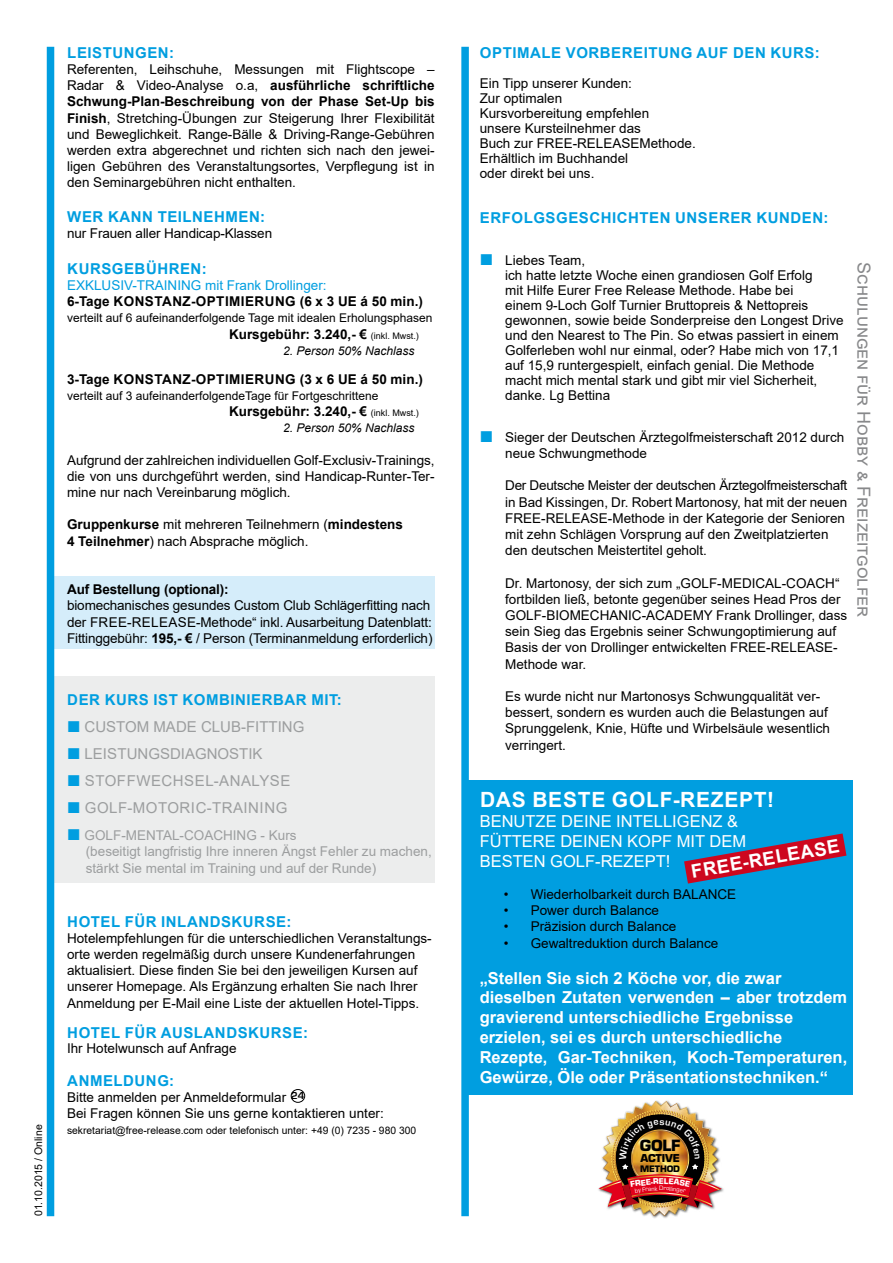
<style>
.page{position:relative;width:893px;height:1263px;background:#fff}
.page>*{position:absolute;margin:0;border:0;box-sizing:border-box;transform-origin:0 0}
.t1{font:700 21px "Arial";letter-spacing:.035em;color:#fff}
.t2{font:700 18.6px "Arial";color:#fff}
.t3{font:18px "Arial";color:#87888a}
.t4{font:16.95px "Eurostile Black DTC";color:#000}
.t5{font:700 16.5px/19.8px "Arial";color:#fff}
.t6{font:16.5px/19.8px "Arial";color:#fff}
.t7{font:700 15px "Arial";letter-spacing:.035em;color:#009ee0}
.t8{font:15px/27px "Arial";letter-spacing:.01em;color:#9c9e9f}
.t9{font:13.5px/16.2px "Arial";color:#000}
.t10{font:13.5px/16.2px "Arial";color:#9c9e9f}
.t11{font:700 13.5px "Arial";color:#000}
.t12{font:700 13.5px "Arial";letter-spacing:.035em;color:#000}
.t13{font:13.5px "Arial";color:#009ee0}
.t14{font:12px "Arial";color:#000}
.t15{font:italic 12px "Arial";color:#000}
.t16{font:12px "Eurostile Black DTC";letter-spacing:-.015em;color:#000}
.t17{font:10.5px "Arial";color:#000}
.t18{font:10.35px "Arial";color:#000}
.t19{font:9.75px "Eurostile Black DTC";letter-spacing:-.015em;color:#000}
.t20{font:6.45px "Eurostile";color:#fff}
.s1{font-weight:700}
.s2{font-weight:400;font-size:9px}
</style>
<div class="page">
<div style="left:54px;top:676px;width:381px;height:207px;background:#eceded"></div>
<div style="left:468px;top:780px;width:385px;height:315px;background:#009ee0"></div>
<div style="left:54px;top:576px;width:381px;height:73px;background:#d5edfa"></div>
<div style="left:291px;top:1089px;width:14px;height:13px;border:1px solid #000;border-radius:50%"></div>
<div style="left:47px;top:47px;width:7px;height:1169px;background:#009ee0"></div>
<div style="left:461px;top:47px;width:8px;height:1169px;background:#009ee0"></div>
<svg style="left:684px;top:833px;width:162px;height:50px"></svg>
<img style="left:599px;top:1101px;width:123px;height:115px">
<p class="t17" style="left:31px;top:1216px;width:93px;rotate:-90deg">01.10.2015 / Online</p>
<p class="t7" style="left:67px;top:42px;width:108px">LEISTUNGEN:</p>
<p class="t9" style="left:67px;top:61px;width:369px;text-align:justify">Referenten, Leihschuhe, Messungen mit Flightscope – Radar &amp; Video-Analyse o.a, <span class="s1">ausführliche schriftliche Schwung-Plan-Beschreibung von der Phase Set-Up bis Finish</span>, Stretching-Übungen zur Steigerung Ihrer Flexibilität und Beweglichkeit. Range-Bälle &amp; Driving-Range-Gebühren werden extra abgerechnet und richten sich nach den jewei&shy;ligen Gebühren des Veranstaltungsortes, Verpflegung ist in den Seminargebühren nicht enthalten.</p>
<p class="t7" style="left:67px;top:206px;width:199px">WER KANN TEILNEHMEN:</p>
<p class="t9" style="left:67px;top:225px;width:207px">nur Frauen aller Handicap-Klassen</p>
<p class="t7" style="left:67px;top:258px;width:141px">KURSGEBÜHREN:</p>
<p class="t13" style="left:67px;top:276px;width:261px">EXKLUSIV-TRAINING mit Frank Drollinger:</p>
<p class="t12" style="left:67px;top:292px;width:357px">6-Tage KONSTANZ-OPTIMIERUNG (6 x 3 UE á 50 min.)</p>
<p class="t14" style="left:67px;top:310px;width:367px">verteilt auf 6 aufeinanderfolgende Tage mit idealen Erholungsphasen</p>
<p class="t11" style="left:229px;top:324px;width:191px">Kursgebühr: 3.240,- € <span class="s2">(inkl. Mwst.)</span></p>
<p class="t15" style="left:283px;top:343px;width:133px">2. Person 50% Nachlass</p>
<p class="t12" style="left:67px;top:369px;width:357px">3-Tage KONSTANZ-OPTIMIERUNG (3 x 6 UE á 50 min.)</p>
<p class="t14" style="left:67px;top:387px;width:313px">verteilt auf 3 aufeinanderfolgendeTage für Fortgeschrittene</p>
<p class="t11" style="left:229px;top:402px;width:191px">Kursgebühr: 3.240,- € <span class="s2">(inkl. Mwst.)</span></p>
<p class="t15" style="left:283px;top:420px;width:133px">2. Person 50% Nachlass</p>
<p class="t9" style="left:67px;top:452px;width:369px;text-align:justify">Aufgrund der zahlreichen individuellen Golf-Exclusiv-Trainings, die von uns durchgeführt werden, sind Handicap-Runter-Ter&shy;mine nur nach Vereinbarung möglich.</p>
<p class="t9" style="left:67px;top:516px;width:337px"><span class="s1">Gruppenkurse</span> mit mehreren Teilnehmern (<span class="s1">mindestens<br>4 Teilnehmer</span>) nach Absprache möglich.</p>
<p class="t11" style="left:67px;top:580px;width:163px">Auf Bestellung (optional):</p>
<p class="t9" style="left:67px;top:597px;width:367px">biomechanisches gesundes Custom Club Schlägerfitting nach der FREE-RELEASE-Methode“ inkl. Ausarbeitung Datenblatt:<br>Fittinggebühr: <span class="s1">195,- €</span> / Person (Terminanmeldung erforderlich)</p>
<p class="t7" style="left:67px;top:689px;width:276px">DER KURS IST KOMBINIERBAR MIT:</p>
<p class="t8" style="left:85px;top:713px;width:221px">CUSTOM MADE CLUB-FITTING<br>LEISTUNGSDIAGNOSTIK<br>STOFFWECHSEL-ANALYSE<br>GOLF-MOTORIC-TRAINING</p>
<p class="t10" style="left:85px;top:827px;width:349px">GOLF-MENTAL-COACHING - Kurs<br>(beseitigt langfristig Ihre inneren Ängst Fehler zu machen, stärkt Sie mental im Training und auf der Runde)</p>
<p class="t7" style="left:67px;top:911px;width:226px">HOTEL FÜR INLANDSKURSE:</p>
<p class="t9" style="left:67px;top:930px;width:366px">Hotelempfehlungen für die unterschiedlichen Veranstaltungs&shy;orte werden regelmäßig durch unsere Kundenerfahrungen aktualisiert. Diese finden Sie bei den jeweiligen Kursen auf unserer Homepage. Als Ergänzung erhalten Sie nach Ihrer Anmeldung per E-Mail eine Liste der aktuellen Hotel-Tipps.</p>
<p class="t7" style="left:67px;top:1022px;width:242px">HOTEL FÜR AUSLANDSKURSE:</p>
<p class="t9" style="left:67px;top:1040px;width:171px">Ihr Hotelwunsch auf Anfrage</p>
<p class="t7" style="left:67px;top:1070px;width:108px">ANMELDUNG:</p>
<p class="t9" style="left:67px;top:1089px;width:318px">Bitte anmelden per Anmeldeformular <sup>24<br></sup>Bei Fragen können Sie uns gerne kontaktieren unter:</p>
<p class="t18" style="left:67px;top:1123px;width:351px">sekretariat@free-release.com oder telefonisch unter: +49 (0) 7235 - 980 300</p>
<p class="t7" style="left:480px;top:42px;width:341px">OPTIMALE VORBEREITUNG AUF DEN KURS:</p>
<p class="t9" style="left:480px;top:75px;width:218px;line-height:15px">Ein Tipp unserer Kunden:<br>Zur optimalen<br>Kursvorbereitung empfehlen<br>unsere Kursteilnehmer das<br>Buch zur FREE-RELEASEMethode.<br>Erhältlich im Buchhandel<br>oder direkt bei uns.</p>
<p class="t7" style="left:480px;top:207px;width:350px">ERFOLGSGESCHICHTEN UNSERER KUNDEN:</p>
<p class="t9" style="left:505px;top:252px;width:340px;line-height:15px">Liebes Team,<br>ich hatte letzte Woche einen grandiosen Golf Erfolg<br>mit Hilfe Eurer Free Release Methode. Habe bei<br>einem 9-Loch Golf Turnier Bruttopreis &amp; Nettopreis gewonnen, sowie beide Sonderpreise den Longest Drive und den Nearest to The Pin. So etwas passiert in einem Golferleben wohl nur einmal, oder? Habe mich von 17,1 auf 15,9 runtergespielt, einfach genial. Die Methode macht mich mental stark und gibt mir viel Sicherheit, danke. Lg Bettina</p>
<p class="t9" style="left:505px;top:429px;width:341px">Sieger der Deutschen Ärztegolfmeisterschaft 2012 durch neue Schwungmethode</p>
<p class="t9" style="left:505px;top:477px;width:344px">Der Deutsche Meister der deutschen Ärztegolfmeisterschaft in Bad Kissingen, Dr. Robert Martonosy, hat mit der neuen FREE-RELEASE-Methode in der Kategorie der Senioren mit zehn Schlägen Vorsprung auf den Zweitplatzierten den deutschen Meistertitel geholt.</p>
<p class="t9" style="left:505px;top:575px;width:344px">Dr. Martonosy, der sich zum „GOLF-MEDICAL-COACH“ fortbilden ließ, betonte gegenüber seines Head Pros der GOLF-BIOMECHANIC-ACADEMY Frank Drollinger, dass sein Sieg das Ergebnis seiner Schwungoptimierung auf Basis der von Drollinger entwickelten FREE-RELEASE-Methode war.</p>
<p class="t9" style="left:505px;top:688px;width:326px">Es wurde nicht nur Martonosys Schwungqualität ver&shy;bessert, sondern es wurden auch die Belastungen auf Sprunggelenk, Knie, Hüfte und Wirbelsäule wesentlich verringert.</p>
<h1 class="t1" style="left:480px;top:785px;width:296px">DAS BESTE GOLF-REZEPT!</h1>
<p class="t6" style="left:480px;top:811px;width:268px">BENUTZE DEINE INTELLIGENZ &amp;<br>FÜTTERE DEINEN KOPF MIT DEM<br>BESTEN GOLF-REZEPT!</p>
<p class="t9" style="left:504px;top:886px;width:234px">• Wiederholbarkeit durch BALANCE</p>
<p class="t9" style="left:504px;top:902px;width:157px">• Power durch Balance</p>
<p class="t9" style="left:504px;top:918px;width:174px">• Präzision durch Balance</p>
<p class="t9" style="left:504px;top:935px;width:216px">• Gewaltreduktion durch Balance</p>
<p class="t5" style="left:480px;top:968px;width:369px">„Stellen Sie sich 2 Köche vor, die zwar dieselben Zutaten verwenden – aber trotzdem gravierend unterschiedliche Ergebnisse erzielen, sei es durch unterschiedliche Rezepte, Gar-Techniken, Koch-Temperaturen, Gewürze, Öle oder Präsentationstechniken.“</p>
<h2 class="t2" style="left:689px;top:859px;width:152px;rotate:-10deg">FREE-RELEASE</h2>
<h3 class="t3" style="left:876px;top:262px;width:356px;rotate:90deg">Schulungen für Hobby &amp; Freizeitgolfer</h3>
<p class="t4" style="left:640px;top:1136px;width:42px">GOLF</p>
<p class="t16" style="left:641px;top:1152px;width:41px">ACTIVE</p>
<p class="t19" style="left:640px;top:1163px;width:41px">METHOD</p>
<p class="t20" style="left:659px;top:1185px;width:6px">D</p>
</div>
